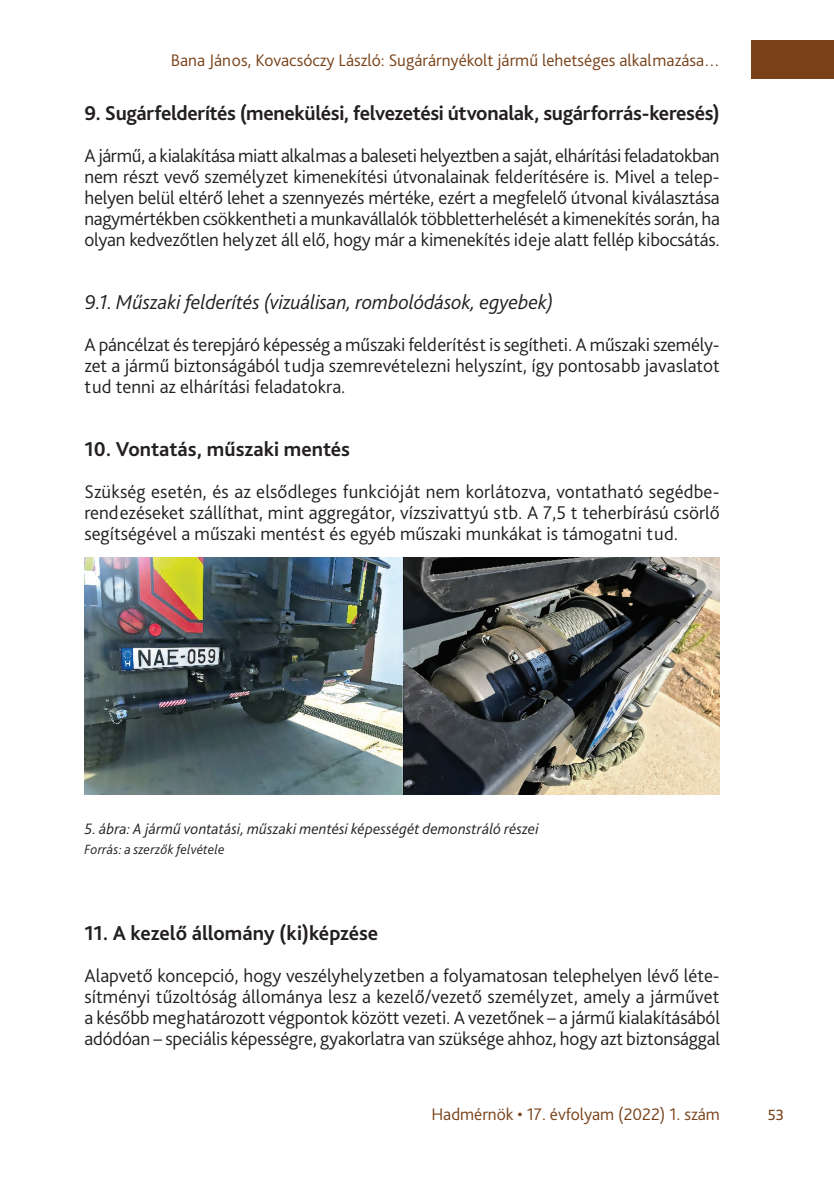
<style>
.page{position:relative;width:834px;height:1181px;background:#fff}
.page>*{position:absolute;margin:0;border:0;box-sizing:border-box;transform-origin:0 0}
._1_1__Head_címsor1{font:700 21px "Bliss Pro";letter-spacing:-.015em;color:#231f20}
._1_1_1__Head_címsor2{font:italic 300 21px "Bliss Pro";color:#231f20}
._3_1_első_bekezdés{font:300 19.25px/21px "Bliss Pro";letter-spacing:-.005em;color:#231f20;text-align:justify}
.t1{font:300 19.25px "Bliss Pro";color:#784118}
.t2{font:300 17.5px "Bliss Pro";color:#784118}
._8_Ábra__képalárás{font:italic 300 15.75px "Bliss Pro";letter-spacing:.01em;color:#231f20}
._8_ábra_forrás{font:italic 300 14px "Bliss Pro";letter-spacing:.015em;color:#231f20}
</style>
<div class="page">
<div style="left:750px;top:41px;width:83px;height:38px;background:#784118"></div>
<img style="left:84px;top:557px;width:635px;height:237px">
<p class="t2" style="left:171px;top:49px;width:550px">Bana János, Kovacsóczy László: Sugárárnyékolt jármű lehetséges alkalmazása…</p>
<p class="_1_1__Head_címsor1" style="left:84px;top:100px;width:636px">9. Sugárfelderítés (menekülési, felvezetési útvonalak, sugárforrás-keresés)</p>
<p class="_3_1_első_bekezdés" style="left:84px;top:145px;width:637px">A jármű, a kialakítása miatt alkalmas a baleseti helyeztben a saját, elhárítási feladatokban nem részt vevő személyzet kimenekítési útvonalainak felderítésére is. Mivel a telep&shy;helyen belül eltérő lehet a szennyezés mértéke, ezért a megfelelő útvonal kiválasztása nagymértékben csökkentheti a munkavállalók többletterhelését a kimenekítés során, ha olyan kedvezőtlen helyzet áll elő, hogy már a kimenekítés ideje alatt fellép kibocsátás.</p>
<p class="_1_1_1__Head_címsor2" style="left:84px;top:289px;width:470px">9.1. Műszaki felderítés (vizuálisan, rombolódások, egyebek)</p>
<p class="_3_1_első_bekezdés" style="left:84px;top:334px;width:636px">A páncélzat és terepjáró képesség a műszaki felderítést is segítheti. A műszaki személy&shy;zet a jármű biztonságából tudja szemrevételezni helyszínt, így pontosabb javaslatot tud tenni az elhárítási feladatokra.</p>
<p class="_1_1__Head_címsor1" style="left:84px;top:436px;width:267px">10. Vontatás, műszaki mentés</p>
<p class="_3_1_első_bekezdés" style="left:84px;top:481px;width:636px">Szükség esetén, és az elsődleges funkcióját nem korlátozva, vontatható segédbe&shy;rendezéseket szállíthat, mint aggregátor, vízszivattyú stb. A -7,5 t teherbírású csörlő segítségével a műszaki mentést és egyéb műszaki munkákat is támogatni tud.</p>
<p class="_8_Ábra__képalárás" style="left:84px;top:819px;width:456px">5. ábra: A jármű vontatási, műszaki mentési képességét demonstráló részei</p>
<p class="_8_ábra_forrás" style="left:84px;top:841px;width:141px">Forrás: a szerzők felvétele</p>
<p class="_1_1__Head_címsor1" style="left:84px;top:919px;width:295px">11. A kezelő állomány (ki)képzése</p>
<p class="_3_1_első_bekezdés" style="left:84px;top:964px;width:637px">Alapvető koncepció, hogy veszélyhelyzetben a folyamatosan telephelyen lévő léte&shy;sítményi tűzoltóság állománya lesz a kezelő/vezető személyzet, amely a járművet a később meghatározott végpontok között vezeti. A vezetőnek – a jármű kialakításából adódóan – speciális képességre, gyakorlatra van szüksége ahhoz, hogy azt biztonsággal</p>
<p class="t2" style="left:431px;top:1103px;width:290px">Hadmérnök • 17. évfolyam (2022) 1. szám</p>
<p class="t1" style="left:767px;top:1102px;width:18px">53</p>
</div>
